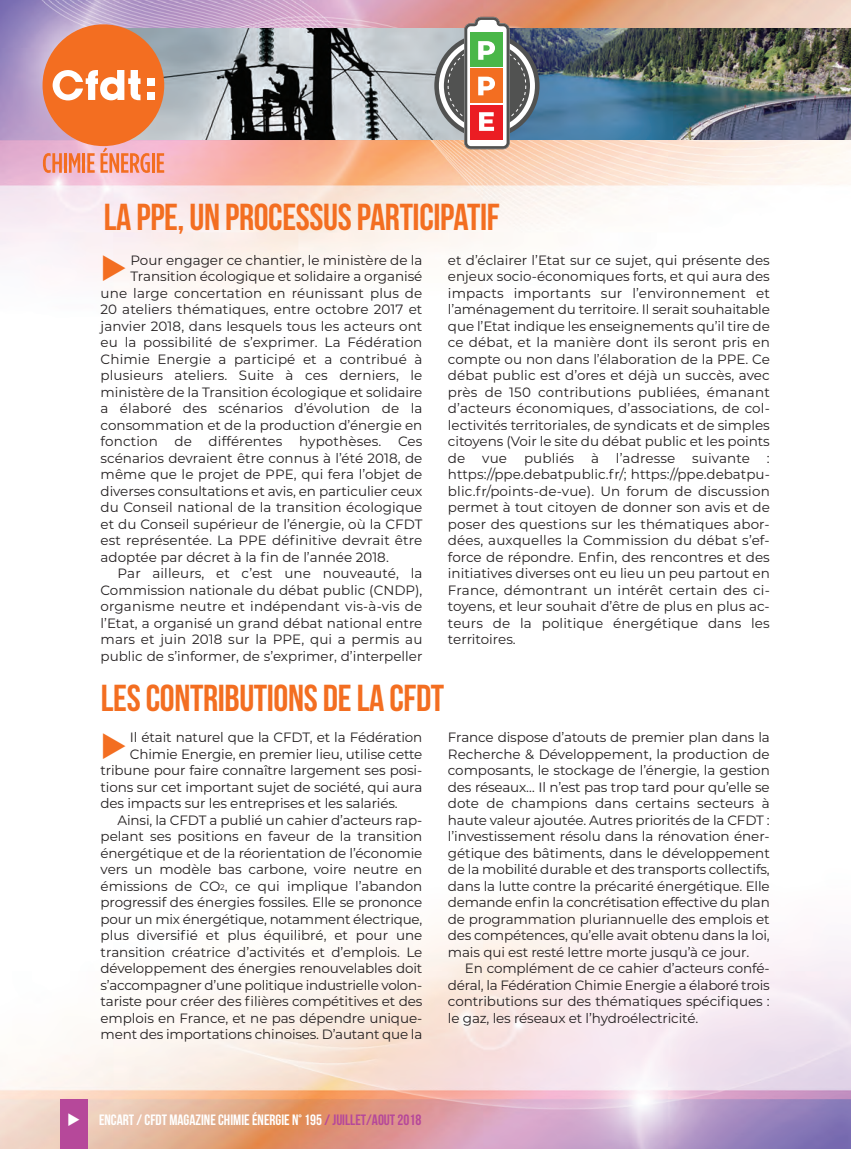
<style>
.page{position:relative;width:851px;height:1149px;background:#fff}
.page>*{position:absolute;margin:0;border:0;box-sizing:border-box;transform-origin:0 0}
.t1{font:37.5px "Bebas Neue";letter-spacing:-.01em;color:#f36e21}
.t2{font:15px "Bebas Neue";color:#fff}
.t3{font:13.5px/16.5px "Montserrat";letter-spacing:-.005em;color:#231f20;text-align:justify}
.s1{font-size:8.1px}
.s2{color:#b6489a}
</style>
<div class="page">
<img style="left:0;top:0;width:850px;height:1148px">
<div style="left:60px;top:1098px;width:28px;height:50px;background:#b6489a"></div>
<img style="left:126px;top:28px;width:724px;height:112px">
<div style="left:43px;top:24px;width:121px;height:122px;background:#f36e21;border-radius:50%"></div>
<div style="left:147px;top:78px;width:7px;height:7px;background:#fff"></div>
<div style="left:147px;top:93px;width:7px;height:7px;background:#fff"></div>
<svg style="left:53px;top:70px;width:87px;height:30px"></svg>
<svg style="left:43px;top:153px;width:19px;height:20px"></svg>
<hr style="left:64px;top:153px;width:3px;height:20px;background:#f36e21">
<svg style="left:69px;top:153px;width:11px;height:20px"></svg>
<hr style="left:82px;top:153px;width:3px;height:20px;background:#f36e21">
<svg style="left:87px;top:147px;width:63px;height:26px"></svg>
<hr style="left:152px;top:153px;width:3px;height:20px;background:#f36e21">
<svg style="left:157px;top:153px;width:7px;height:20px"></svg>
<svg style="left:434px;top:33px;width:105px;height:105px"></svg>
<svg style="left:439px;top:38px;width:96px;height:96px"></svg>
<div style="left:444px;top:43px;width:86px;height:86px;background:#515251;border-radius:50%"></div>
<svg style="left:464px;top:17px;width:45px;height:132px"></svg>
<svg style="left:103px;top:255px;width:22px;height:26px"></svg>
<svg style="left:103px;top:732px;width:22px;height:26px"></svg>
<h1 class="t1" style="left:104px;top:195px;width:397px">LA PPE, UN PROCESSUS PARTICIPATIF</h1>
<p class="t3" style="left:130px;top:252px;width:293px">Pour engager ce chantier, le ministère de la</p>
<p class="t3" style="left:130px;top:269px;width:293px">Transition écologique et solidaire a organisé</p>
<p class="t3" style="left:101px;top:285px;width:323px">une large concertation en réunissant plus de</p>
<p class="t3" style="left:101px;top:302px;width:323px">20 ateliers thématiques, entre octobre 2017 et</p>
<p class="t3" style="left:101px;top:318px;width:323px">janvier 2018, dans lesquels tous les acteurs ont</p>
<p class="t3" style="left:101px;top:335px;width:323px">eu la possibilité de s’exprimer. La Fédération</p>
<p class="t3" style="left:101px;top:351px;width:323px">Chimie Energie a participé et a contribué à</p>
<p class="t3" style="left:101px;top:368px;width:323px">plusieurs ateliers. Suite à ces derniers, le</p>
<p class="t3" style="left:101px;top:384px;width:323px">ministère de la Transition écologique et solidaire</p>
<p class="t3" style="left:101px;top:401px;width:323px">a élaboré des scénarios d’évolution de la</p>
<p class="t3" style="left:101px;top:417px;width:323px">consommation et de la production d’énergie en</p>
<p class="t3" style="left:101px;top:434px;width:323px">fonction de différentes hypothèses. Ces</p>
<p class="t3" style="left:101px;top:450px;width:323px">scénarios devraient être connus à l’été 2018, de</p>
<p class="t3" style="left:101px;top:467px;width:323px">même que le projet de PPE, qui fera l’objet de</p>
<p class="t3" style="left:101px;top:483px;width:323px">diverses consultations et avis, en particulier ceux</p>
<p class="t3" style="left:101px;top:500px;width:323px">du Conseil national de la transition écologique</p>
<p class="t3" style="left:101px;top:516px;width:323px">et du Conseil supérieur de l’énergie, où la CFDT</p>
<p class="t3" style="left:101px;top:533px;width:323px">est représentée. La PPE définitive devrait être</p>
<p class="t3" style="left:101px;top:549px;width:290px">adoptée par décret à la fin de l’année 2018.</p>
<p class="t3" style="left:118px;top:566px;width:306px">Par ailleurs, et c’est une nouveauté, la</p>
<p class="t3" style="left:101px;top:582px;width:323px">Commission nationale du débat public (CNDP),</p>
<p class="t3" style="left:101px;top:599px;width:323px">organisme neutre et indépendant vis-à-vis de</p>
<p class="t3" style="left:101px;top:615px;width:323px">l’Etat, a organisé un grand débat national entre</p>
<p class="t3" style="left:101px;top:632px;width:323px">mars et juin 2018 sur la PPE, qui a permis au</p>
<p class="t3" style="left:101px;top:648px;width:323px">public de s’informer, de s’exprimer, d’interpeller</p>
<p class="t3" style="left:448px;top:252px;width:323px">et d’éclairer l’Etat sur ce sujet, qui présente des enjeux socio-économiques forts, et qui aura des impacts importants sur l’environnement et l’aménagement du territoire. Il serait souhaitable que l’Etat indique les enseignements qu’il tire de ce débat, et la manière dont ils seront pris en compte ou non dans l’élaboration de la PPE. Ce débat public est d’ores et déjà un succès, avec près de 150 contributions publiées, émanant d’acteurs économiques, d’associations, de col&shy;lectivités territoriales, de syndicats et de simples citoyens (Voir le site du débat public et les points de vue publiés à l’adresse suivante : https://ppe.debatpublic.fr/; https://ppe.debatpu&shy;blic.fr/points-de-vue). Un forum de discussion permet à tout citoyen de donner son avis et de poser des questions sur les thématiques abor&shy;dées, auxquelles la Commission du débat s’ef&shy;force de répondre. Enfin, des rencontres et des initiatives diverses ont eu lieu un peu partout en France, démontrant un intérêt certain des ci&shy;toyens, et leur souhait d’être de plus en plus ac&shy;teurs de la politique énergétique dans les territoires.</p>
<h1 class="t1" style="left:101px;top:676px;width:345px">LES CONTRIBUTIONS DE LA CFDT</h1>
<p class="t3" style="left:130px;top:730px;width:294px">Il était naturel que la CFDT, et la Fédération</p>
<p class="t3" style="left:130px;top:746px;width:294px">Chimie Energie, en premier lieu, utilise cette</p>
<p class="t3" style="left:100px;top:763px;width:323px">tribune pour faire connaître largement ses posi-</p>
<p class="t3" style="left:100px;top:779px;width:323px">tions sur cet important sujet de société, qui aura</p>
<p class="t3" style="left:100px;top:796px;width:298px">des impacts sur les entreprises et les salariés.</p>
<p class="t3" style="left:118px;top:812px;width:306px">Ainsi, la CFDT a publié un cahier d’acteurs rap-</p>
<p class="t3" style="left:100px;top:829px;width:323px">pelant ses positions en faveur de la transition</p>
<p class="t3" style="left:100px;top:845px;width:323px">énergétique et de la réorientation de l’économie</p>
<p class="t3" style="left:100px;top:862px;width:323px">vers un modèle bas carbone, voire neutre en</p>
<p class="t3" style="left:100px;top:878px;width:323px">émissions de CO<span class="s1">2</span>, ce qui implique l’abandon</p>
<p class="t3" style="left:100px;top:895px;width:323px">progressif des énergies fossiles. Elle se prononce</p>
<p class="t3" style="left:100px;top:911px;width:323px">pour un mix énergétique, notamment électrique,</p>
<p class="t3" style="left:100px;top:928px;width:323px">plus diversifié et plus équilibré, et pour une</p>
<p class="t3" style="left:100px;top:944px;width:323px">transition créatrice d’activités et d’emplois. Le</p>
<p class="t3" style="left:100px;top:961px;width:323px">développement des énergies renouvelables doit</p>
<p class="t3" style="left:100px;top:977px;width:323px">s’accompagner d’une politique industrielle volon-</p>
<p class="t3" style="left:100px;top:994px;width:323px">tariste pour créer des filières compétitives et des</p>
<p class="t3" style="left:100px;top:1010px;width:323px">emplois en France, et ne pas dépendre unique-</p>
<p class="t3" style="left:100px;top:1027px;width:323px">ment des importations chinoises. D’autant que la</p>
<p class="t3" style="left:448px;top:730px;width:323px">France dispose d’atouts de premier plan dans la Recherche &amp; Développement, la production de composants, le stockage de l’énergie, la gestion des réseaux… Il n’est pas trop tard pour qu’elle se dote de champions dans certains secteurs à haute valeur ajoutée. Autres priorités de la CFDT : l’investissement résolu dans la rénovation éner&shy;gétique des bâtiments, dans le développement de la mobilité durable et des transports collectifs, dans la lutte contre la précarité énergétique. Elle demande enfin la concrétisation effective du plan de programmation pluriannuelle des emplois et des compétences, qu’elle avait obtenu dans la loi, mais qui est resté lettre morte jusqu’à ce jour.</p>
<p class="t3" style="left:448px;top:961px;width:323px;text-indent:17px">En complément de ce cahier d’acteurs confé&shy;déral, la Fédération Chimie Energie a élaboré trois contributions sur des thématiques spécifiques : le gaz, les réseaux et l’hydroélectricité.</p>
<p class="t2" style="left:99px;top:1110px;width:324px">ENCART / CFDT MAGAZINE CHIMIE ÉNERGIE N° 195 <span class="s2">/ JUILLET/AOUT 2018</span></p>
</div>
